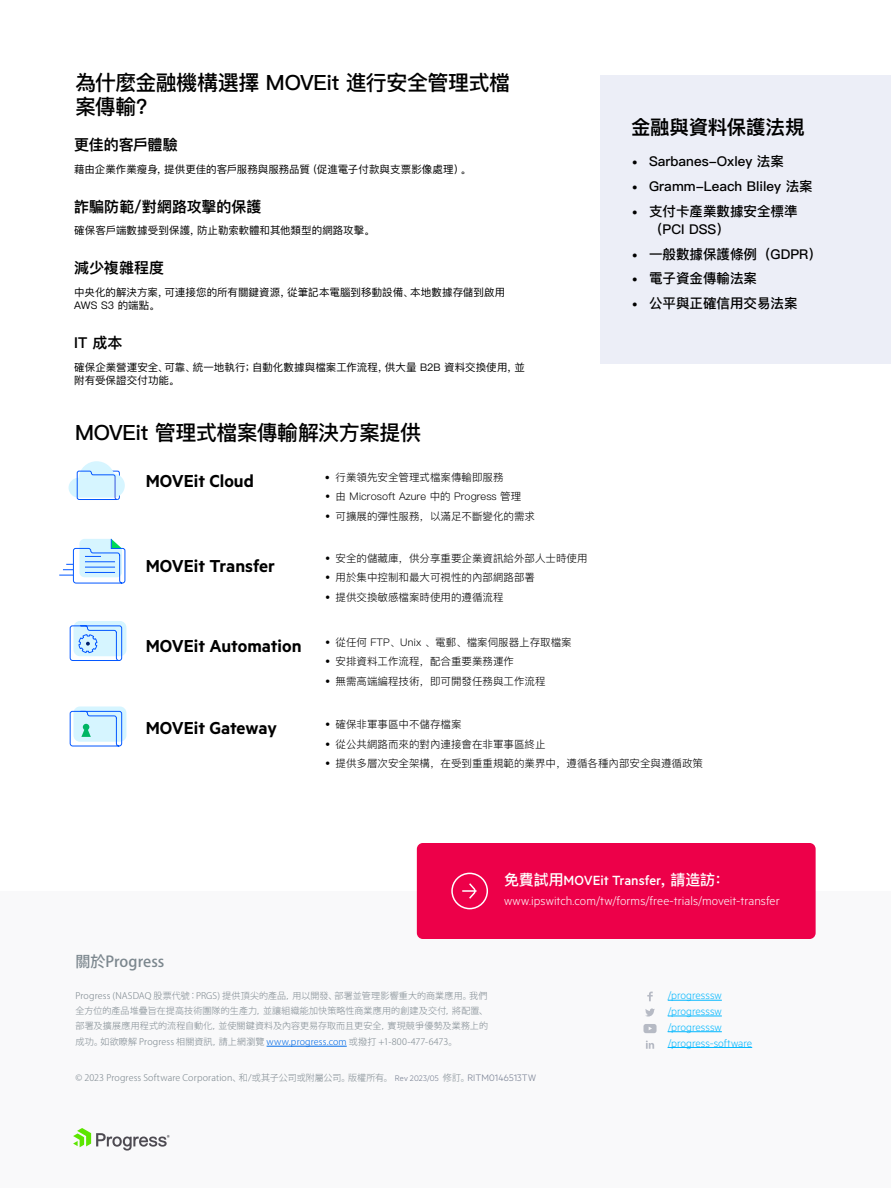
<style>
.page{position:relative;width:891px;height:1188px;background:#fff}
.page>*{position:absolute;margin:0;border:0;box-sizing:border-box;transform-origin:0 0}
.t1{font:500 21px/24px "Ping Fang SC";letter-spacing:-.025em;color:#000}
.t2{font:600 19.5px "Metric";color:#000}
.t3{font:600 19.5px "Ping Fang SC";letter-spacing:-.01em;color:#000}
.t4{font:500 15px "Metric";letter-spacing:-.005em;color:#fff}
.Body_1{font:600 15px "Ping Fang SC";color:#000}
.t5{font:500 15px "Koz Go Pr 6 N";color:#7c878e}
.Body_1-2{font:600 15px "Ping Fang SC";letter-spacing:-.02em;color:#000}
.t6{font:500 13.5px/18px "Ping Fang SC";color:#000}
.t7{font:300 13.5px "Metric";letter-spacing:.005em;color:#fff}
.t8{font:300 12px/15.8px "Metric";color:#00b7ff}
.t9{font:300 10.5px "Ping Fang SC";color:#000}
.Body_1-3{font:10.5px/13.5px "Ping Fang SC";letter-spacing:.005em;color:#000}
.t10{font:300 9px/15.5px "Koz Go Pr 6 N";letter-spacing:.015em;color:#7c878e;text-align:justify}
.s1{font-family:"Metric"}
.s2{font-family:"Metric";font-size:13.5px}
.s3{font-family:"Ping Fang SC"}
.s4{color:#006ae8}
.s5{font-family:"Metric";color:#6c7589}
.s6{font-family:"Metric";font-size:10.5px;color:#6c7589}
</style>
<div class="page">
<div style="left:0;top:891px;width:891px;height:297px;background:#f9f9fa"></div>
<svg style="left:73px;top:1128px;width:97px;height:23px"></svg>
<hr style="left:267px;top:1046px;width:80px;height:1px;background:#006ae8">
<div style="left:417px;top:843px;width:399px;height:96px;background:#ed0049;border-radius:6px"></div>
<div style="left:451px;top:873px;width:37px;height:36px;border:2px solid #fff;border-radius:50%"></div>
<svg style="left:462px;top:883px;width:15px;height:16px"></svg>
<hr style="left:668px;top:1000px;width:54px;height:1px;background:#00b7ff">
<hr style="left:668px;top:1016px;width:54px;height:1px;background:#00b7ff">
<hr style="left:668px;top:1031px;width:54px;height:1px;background:#00b7ff">
<hr style="left:668px;top:1047px;width:84px;height:1px;background:#00b7ff">
<svg style="left:647px;top:992px;width:6px;height:9px"></svg>
<svg style="left:645px;top:1008px;width:10px;height:9px"></svg>
<svg style="left:646px;top:1041px;width:8px;height:8px"></svg>
<svg style="left:644px;top:1024px;width:13px;height:9px"></svg>
<div style="left:600px;top:75px;width:291px;height:288px;background:#eceef7"></div>
<svg style="left:69px;top:461px;width:56px;height:39px"></svg>
<svg style="left:59px;top:538px;width:66px;height:45px"></svg>
<div style="left:73px;top:621px;width:53px;height:35px;background:#d6f5ff;border-radius:6px"></div>
<svg style="left:70px;top:625px;width:52px;height:36px"></svg>
<svg style="left:73px;top:706px;width:53px;height:36px"></svg>
<svg style="left:70px;top:711px;width:52px;height:35px;background:#bde3f8"></svg>
<p class="t1" style="left:75px;top:71px;width:437px">為什麼金融機構選擇 MOVEit 進行安全管理式檔案傳輸？</p>
<p class="Body_1-2" style="left:74px;top:135px;width:105px">更佳的客戶體驗</p>
<p class="Body_1-3" style="left:74px;top:162px;width:398px">藉由企業作業瘦身，提供更佳的客戶服務與服務品質（促進電子付款與支票影像處理）。</p>
<p class="Body_1" style="left:74px;top:197px;width:189px">詐騙防範/對網路攻擊的保護</p>
<p class="Body_1-3" style="left:74px;top:223px;width:302px">確保客戶端數據受到保護，防止勒索軟體和其他類型的網路攻擊。</p>
<p class="Body_1" style="left:74px;top:258px;width:91px">減少複雜程度</p>
<p class="Body_1-3" style="left:74px;top:285px;width:433px">中央化的解決方案，可連接您的所有關鍵資源，從筆記本電腦到移動設備、本地數據存儲到啟用<br>AWS S3 的端點。</p>
<p class="Body_1" style="left:74px;top:333px;width:50px">IT 成本</p>
<p class="Body_1-3" style="left:74px;top:360px;width:452px">確保企業營運安全、可靠、統一地執行；自動化數據與檔案工作流程，供大量 B2B 資料交換使用，並附有受保證交付功能。</p>
<p class="t1" style="left:75px;top:420px;width:348px">MOVEit 管理式檔案傳輸解決方案提供</p>
<p class="t3" style="left:631px;top:115px;width:175px">金融與資料保護法規</p>
<p class="t6" style="left:633px;top:152px;width:153px"><span class="s1">•</span> Sarbanes-Oxley 法案</p>
<p class="t6" style="left:633px;top:177px;width:182px"><span class="s1">•</span> Gramm-Leach Bliley 法案</p>
<p class="t6" style="left:649px;top:202px;width:150px;text-indent:-16px"><span class="s1">•</span> 支付卡產業數據安全標準（PCI DSS）</p>
<p class="t6" style="left:633px;top:245px;width:191px"><span class="s1">•</span> 一般數據保護條例（GDPR）</p>
<p class="t6" style="left:633px;top:269px;width:126px"><span class="s1">•</span> 電子資金傳輸法案</p>
<p class="t6" style="left:633px;top:294px;width:166px"><span class="s1">•</span> 公平與正確信用交易法案</p>
<p class="t2" style="left:146px;top:470px;width:109px">MOVEit Cloud</p>
<p class="t2" style="left:146px;top:554px;width:131px">MOVEit Transfer</p>
<p class="t2" style="left:146px;top:634px;width:157px">MOVEit Automation</p>
<p class="t2" style="left:146px;top:717px;width:133px">MOVEit Gateway</p>
<p class="t9" style="left:325px;top:471px;width:180px"><span class="s2">•</span> 行業領先安全管理式檔案傳輸即服務</p>
<p class="t9" style="left:325px;top:490px;width:198px">• 由 Microsoft Azure 中的 Progress 管理</p>
<p class="t9" style="left:325px;top:510px;width:211px">• 可擴展的彈性服務，以滿足不斷變化的需求</p>
<p class="t9" style="left:325px;top:552px;width:264px">• 安全的儲藏庫，供分享重要企業資訊給外部人士時使用</p>
<p class="t9" style="left:325px;top:571px;width:211px">• 用於集中控制和最大可視性的內部網路部署</p>
<p class="t9" style="left:325px;top:591px;width:180px">• 提供交換敏感檔案時使用的遵循流程</p>
<p class="t9" style="left:325px;top:636px;width:248px">• 從任何 FTP、Unix 、電郵、檔案伺服器上存取檔案</p>
<p class="t9" style="left:325px;top:655px;width:190px">• 安排資料工作流程，配合重要業務運作</p>
<p class="t9" style="left:325px;top:675px;width:222px">• 無需高端編程技術，即可開發任務與工作流程</p>
<p class="t9" style="left:325px;top:718px;width:138px">• 確保非軍事區中不儲存檔案</p>
<p class="t9" style="left:325px;top:738px;width:222px">• 從公共網路而來的對內連接會在非軍事區終止</p>
<p class="t9" style="left:325px;top:757px;width:379px">• 提供多層次安全架構，在受到重重規範的業界中，遵循各種內部安全與遵循政策</p>
<h3 class="t4" style="left:504px;top:872px;width:227px"><span class="s3">免費試用</span>MOVEit Transfer<span class="s3">，請造訪：</span></h3>
<h3 class="t7" style="left:504px;top:893px;width:277px">www.ipswitch.com/tw/forms/free-trials/moveit-transfer</h3>
<h3 class="t5" style="left:76px;top:953px;width:90px">關於Progress</h3>
<p class="t10" style="left:76px;top:988px;width:414px">Progress (NASDAQ 股票代號：PRGS) 提供頂尖的產品，用以開發、部署並管理影響重大的商業應用。我們全方位的產品堆疊旨在提高技術團隊的生產力，並讓組織能加快策略性商業應用的創建及交付，將配置、部署及擴展應用程式的流程自動化，並使關鍵資料及內容更易存取而且更安全，實現競爭優勢及業務上的成功。如欲瞭解 Progress 相關資訊，請上網瀏覽 <span class="s4">www.progress.com</span> 或撥打 +1-800-477-6473。</p>
<p class="t10" style="left:76px;top:1070px;width:462px">© 2023 Progress Software Corporation、和/或其子公司或附屬公司。版權所有。 <span class="s5">Rev 2023/05</span> 修訂。<span class="s6">RITM0146513TW</span></p>
<h3 class="t8" style="left:668px;top:987px;width:86px">/progresssw /progresssw /progresssw /progress-software</h3>
</div>
